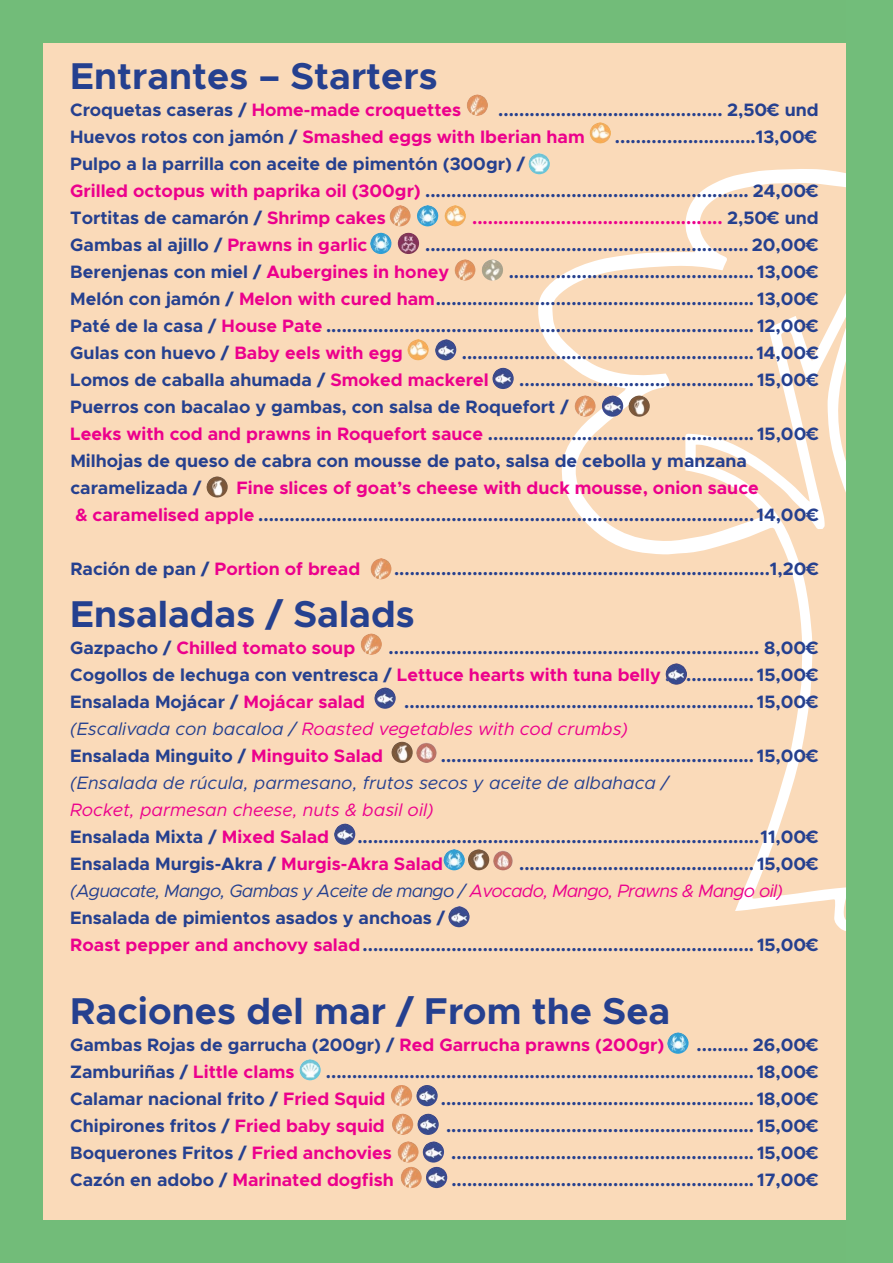
<style>
.page{position:relative;width:893px;height:1263px;background:#72bc79}
.page>*{position:absolute;margin:0;border:0;box-sizing:border-box;transform-origin:0 0}
.t1{font:700 37.5px "Metropolis";color:#25408f}
.t2{font:700 18px/27px "Metropolis";color:#25408f}
.t3{font:700 18px "Metropolis";color:#ec008c}
.t4{font:italic 18px/27px "Metropolis";color:#ec008c}
.t5{font:italic 18px "Metropolis";color:#25408f}
.s1{color:#25408f}
.s2{color:#ec008c}
.s3{font-weight:400;font-style:italic}
.s4{font-weight:400;font-style:italic;color:#ec008c}
.s5{font-weight:700;font-style:normal;color:#25408f}
.s6{font-weight:700;font-style:normal}
</style>
<div class="page">
<div style="left:43px;top:43px;width:850px;height:1177px;background:#fadab9"></div>
<svg style="left:537px;top:169px;width:309px;height:762px"></svg>
<img style="left:467px;top:95px;width:21px;height:21px;border-radius:11px">
<img style="left:590px;top:122px;width:21px;height:22px;border-radius:11px">
<img style="left:529px;top:153px;width:21px;height:21px;border-radius:11px">
<img style="left:389px;top:205px;width:22px;height:21px;border-radius:11px">
<img style="left:417px;top:205px;width:21px;height:21px;border-radius:11px">
<img style="left:445px;top:205px;width:21px;height:21px;border-radius:11px">
<img style="left:370px;top:233px;width:21px;height:21px;border-radius:11px">
<img style="left:398px;top:233px;width:21px;height:21px;border-radius:11px">
<img style="left:454px;top:259px;width:21px;height:22px;border-radius:11px">
<img style="left:482px;top:259px;width:21px;height:22px;border-radius:11px">
<img style="left:407px;top:339px;width:22px;height:21px;border-radius:11px">
<img style="left:435px;top:339px;width:21px;height:21px;border-radius:11px">
<img style="left:492px;top:368px;width:22px;height:21px;border-radius:11px">
<img style="left:574px;top:395px;width:22px;height:22px;border-radius:11px">
<img style="left:602px;top:395px;width:21px;height:22px;border-radius:11px">
<img style="left:628px;top:395px;width:22px;height:22px;border-radius:11px">
<img style="left:206px;top:476px;width:22px;height:21px;border-radius:11px">
<img style="left:370px;top:558px;width:21px;height:21px;border-radius:11px">
<img style="left:361px;top:633px;width:21px;height:22px;border-radius:11px">
<img style="left:666px;top:663px;width:21px;height:22px;border-radius:11px">
<img style="left:374px;top:687px;width:22px;height:22px;border-radius:11px">
<img style="left:391px;top:742px;width:22px;height:21px;border-radius:11px">
<img style="left:416px;top:742px;width:21px;height:21px;border-radius:11px">
<img style="left:334px;top:823px;width:21px;height:22px;border-radius:11px">
<img style="left:468px;top:849px;width:21px;height:21px;border-radius:11px">
<img style="left:492px;top:849px;width:22px;height:21px;border-radius:11px">
<img style="left:444px;top:849px;width:21px;height:21px;border-radius:11px">
<img style="left:448px;top:906px;width:22px;height:21px;border-radius:11px">
<img style="left:667px;top:1032px;width:22px;height:22px;border-radius:11px">
<img style="left:299px;top:1059px;width:22px;height:21px;border-radius:11px">
<img style="left:391px;top:1085px;width:21px;height:21px;border-radius:11px">
<img style="left:416px;top:1085px;width:22px;height:21px;border-radius:11px">
<img style="left:392px;top:1114px;width:21px;height:21px;border-radius:11px">
<img style="left:417px;top:1114px;width:22px;height:21px;border-radius:11px">
<img style="left:397px;top:1141px;width:22px;height:21px;border-radius:11px">
<img style="left:423px;top:1141px;width:21px;height:21px;border-radius:11px">
<img style="left:400px;top:1167px;width:22px;height:21px;border-radius:11px">
<img style="left:426px;top:1167px;width:21px;height:21px;border-radius:11px">
<div style="left:846px;top:0;width:47px;height:1263px;background:#72bd7a"></div>
<h1 class="t1" style="left:70px;top:53px;width:369px">Entrantes – Starters</h1>
<p class="t3" style="left:70px;top:99px;width:393px"><span class="s1">Croquetas caseras /</span> Home-made croquettes</p>
<p class="t2" style="left:70px;top:97px;width:750px;text-indent:428px">........................................... 2,50€ und<br>Huevos rotos con jamón / <span class="s2">Smashed eggs with Iberian ham</span></p>
<p class="t2" style="left:615px;top:124px;width:204px">...........................13,00€</p>
<p class="t2" style="left:70px;top:151px;width:750px">Pulpo a la parrilla con aceite de pimentón (300gr) /<br><span class="s2">Grilled octopus with paprika oil (300gr)</span> .............................................................. 24,00€<br>Tortitas de camarón / <span class="s2">Shrimp cakes</span></p>
<p class="t3" style="left:472px;top:207px;width:348px">................................................ <span class="s1">2,50€ und</span></p>
<p class="t2" style="left:70px;top:232px;width:299px">Gambas al ajillo / <span class="s2">Prawns in garlic</span></p>
<p class="t2" style="left:70px;top:232px;width:750px;text-indent:355px">.............................................................. 20,00€<br>Berenjenas con miel / <span class="s2">Aubergines in honey</span></p>
<p class="t2" style="left:70px;top:259px;width:750px;text-align:justify;text-indent:438px">............................................... 13,00€ Melón con jamón / <span class="s2">Melon with cured ham</span>............................................................. 13,00€ Paté de la casa / <span class="s2">House Pate</span> .................................................................................. 12,00€ Gulas con huevo / <span class="s2">Baby eels with egg</span></p>
<p class="t2" style="left:70px;top:340px;width:750px;text-indent:391px">........................................................ 14,00€<br>Lomos de caballa ahumada / <span class="s2">Smoked mackerel</span></p>
<p class="t2" style="left:70px;top:367px;width:750px;text-indent:449px">............................................. 15,00€ Puerros con bacalao y gambas, con salsa de Roquefort /<br><span class="s2">Leeks with cod and prawns in Roquefort sauce</span> ................................................... 15,00€ Milhojas de queso de cabra con mousse de pato, salsa de cebolla y manzana caramelizada /</p>
<p class="t2" style="left:75px;top:475px;width:745px;text-indent:161px"><span class="s2">Fine slices of goat’s cheese with duck mousse, onion sauce<br>&amp; caramelised apple</span> ............................................................................................... 14,00€</p>
<p class="t3" style="left:70px;top:558px;width:291px"><span class="s1">Ración de pan /</span> Portion of bread</p>
<p class="t2" style="left:394px;top:556px;width:426px">........................................................................1,20€</p>
<h1 class="t1" style="left:70px;top:591px;width:346px">Ensaladas / Salads</h1>
<p class="t3" style="left:70px;top:637px;width:287px"><span class="s1">Gazpacho /</span> Chilled tomato soup</p>
<p class="t2" style="left:70px;top:635px;width:750px;text-align:justify;text-indent:318px">....................................................................... 8,00€ Cogollos de lechuga con ventresca / <span class="s2">Lettuce hearts with tuna belly</span> ................. 15,00€ Ensalada Mojácar / <span class="s2">Mojácar salad</span></p>
<p class="t2" style="left:70px;top:689px;width:750px;text-indent:334px">................................................................... 15,00€ <span class="s3">(Escalivada con bacaloa /</span> <span class="s4">Roasted vegetables with cod crumbs)<br></span>Ensalada Minguito / <span class="s2">Minguito Salad</span></p>
<p class="t2" style="left:441px;top:743px;width:379px">............................................................ 15,00€</p>
<p class="t5" style="left:70px;top:772px;width:600px">(Ensalada de rúcula, parmesano, frutos secos y aceite de albahaca /</p>
<p class="t4" style="left:70px;top:797px;width:365px">Rocket, parmesan cheese, nuts &amp; basil oil)<br><span class="s5">Ensalada Mixta /</span> <span class="s6">Mixed Salad</span></p>
<p class="t2" style="left:70px;top:824px;width:750px;text-indent:287px">.............................................................................11,00€<br>Ensalada Murgis-Akra / <span class="s2">Murgis-Akra Salad</span></p>
<p class="t2" style="left:70px;top:851px;width:750px;text-indent:449px">............................................. 15,00€ <span class="s3">(Aguacate, Mango, Gambas y Aceite de mango /</span> <span class="s4">Avocado, Mango, Prawns &amp; Mango oil)<br></span>Ensalada de pimientos asados y anchoas /<br><span class="s2">Roast pepper and anchovy salad</span>........................................................................... 15,00€</p>
<h1 class="t1" style="left:70px;top:987px;width:602px">Raciones del mar / From the Sea</h1>
<p class="t2" style="left:70px;top:1031px;width:596px">Gambas Rojas de garrucha (200gr) / <span class="s2">Red Garrucha prawns (200gr)</span></p>
<p class="t2" style="left:697px;top:1031px;width:124px">.......... 26,00€</p>
<p class="t2" style="left:70px;top:1058px;width:226px">Zamburiñas / <span class="s2">Little clams</span></p>
<p class="t2" style="left:70px;top:1058px;width:750px;text-indent:256px">.................................................................................. 18,00€<br>Calamar nacional frito / <span class="s2">Fried Squid</span></p>
<p class="t2" style="left:441px;top:1085px;width:379px">............................................................ 18,00€</p>
<p class="t2" style="left:70px;top:1112px;width:316px">Chipirones fritos / <span class="s2">Fried baby squid</span></p>
<p class="t2" style="left:446px;top:1112px;width:374px">........................................................... 15,00€</p>
<p class="t2" style="left:70px;top:1139px;width:323px">Boquerones Fritos / <span class="s2">Fried anchovies</span></p>
<p class="t2" style="left:451px;top:1139px;width:369px">.......................................................... 15,00€</p>
<p class="t3" style="left:70px;top:1168px;width:325px"><span class="s1">Cazón en adobo /</span> Marinated dogfish</p>
<p class="t2" style="left:451px;top:1166px;width:369px">.......................................................... 17,00€</p>
</div>
